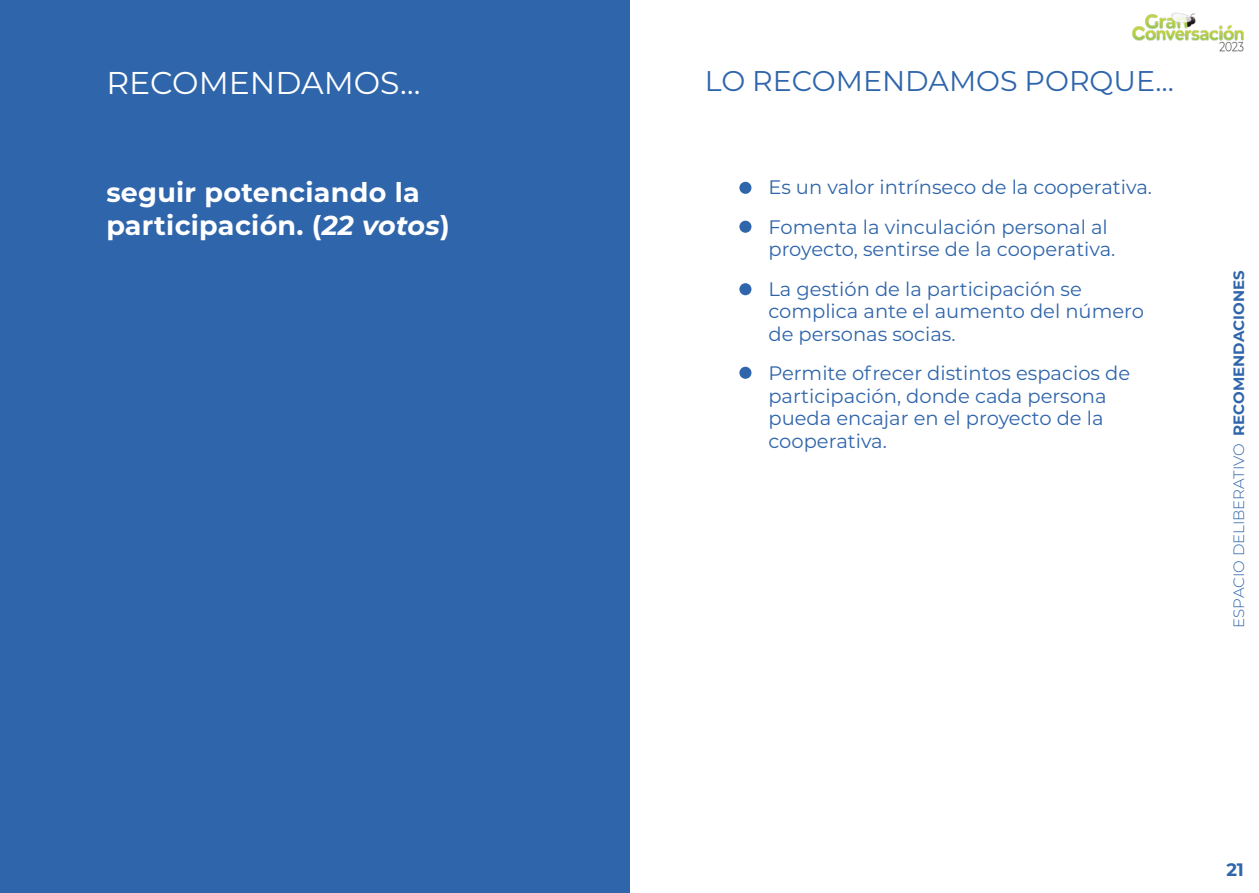
<style>
.page{position:relative;width:1259px;height:893px;background:#fff}
.page>*{position:absolute;margin:0;border:0;box-sizing:border-box;transform-origin:0 0}
.titol2_ok{font:31.5px "Montserrat";color:#fff}
.text_ok{font:28.5px "Montserrat";color:#2f65ab}
.text_ok-2{font:700 27px/33px "Montserrat";letter-spacing:.01em;color:#fff}
.text_ok-3{font:19.5px/22.5px "Montserrat";color:#2f65ab}
.t1{font:700 18px "Montserrat";color:#2f65ab}
.t2{font:300 15px "Montserrat";color:#2f65ab}
.s1{font-style:italic}
.s2{font-weight:700}
</style>
<div class="page">
<img style="left:1132px;top:12px;width:112px;height:40px">
<div style="left:0;top:0;width:629px;height:893px;background:#2f65ab"></div>
<div style="left:739px;top:182px;width:12px;height:12px;background:#2f65ab;border-radius:50%"></div>
<div style="left:739px;top:283px;width:12px;height:12px;background:#2f65ab;border-radius:50%"></div>
<div style="left:739px;top:221px;width:12px;height:12px;background:#2f65ab;border-radius:50%"></div>
<div style="left:739px;top:367px;width:12px;height:12px;background:#2f65ab;border-radius:50%"></div>
<p class="titol2_ok" style="left:106px;top:61px;width:316px">RECOMENDAMOS…</p>
<p class="text_ok-2" style="left:106px;top:174px;width:345px">seguir potenciando la participación. (<span class="s1">22 votos</span>)</p>
<p class="text_ok" style="left:705px;top:62px;width:470px">LO RECOMENDAMOS PORQUE…</p>
<p class="text_ok-3" style="left:768px;top:175px;width:385px">Es un valor intrínseco de la cooperativa.</p>
<p class="text_ok-3" style="left:768px;top:215px;width:348px">Fomenta la vinculación personal al proyecto, sentirse de la cooperativa.</p>
<p class="text_ok-3" style="left:768px;top:277px;width:377px">La gestión de la participación se complica ante el aumento del número de personas socias.</p>
<p class="text_ok-3" style="left:768px;top:361px;width:363px">Permite ofrecer distintos espacios de participación, donde cada persona pueda encajar en el proyecto de la cooperativa.</p>
<p class="t2" style="left:1228px;top:628px;width:358px;rotate:-90deg">ESPACIO DELIBERATIVO <span class="s2">RECOMENDACIONES</span></p>
<p class="t1" style="left:1226px;top:857px;width:19px">21</p>
</div>
